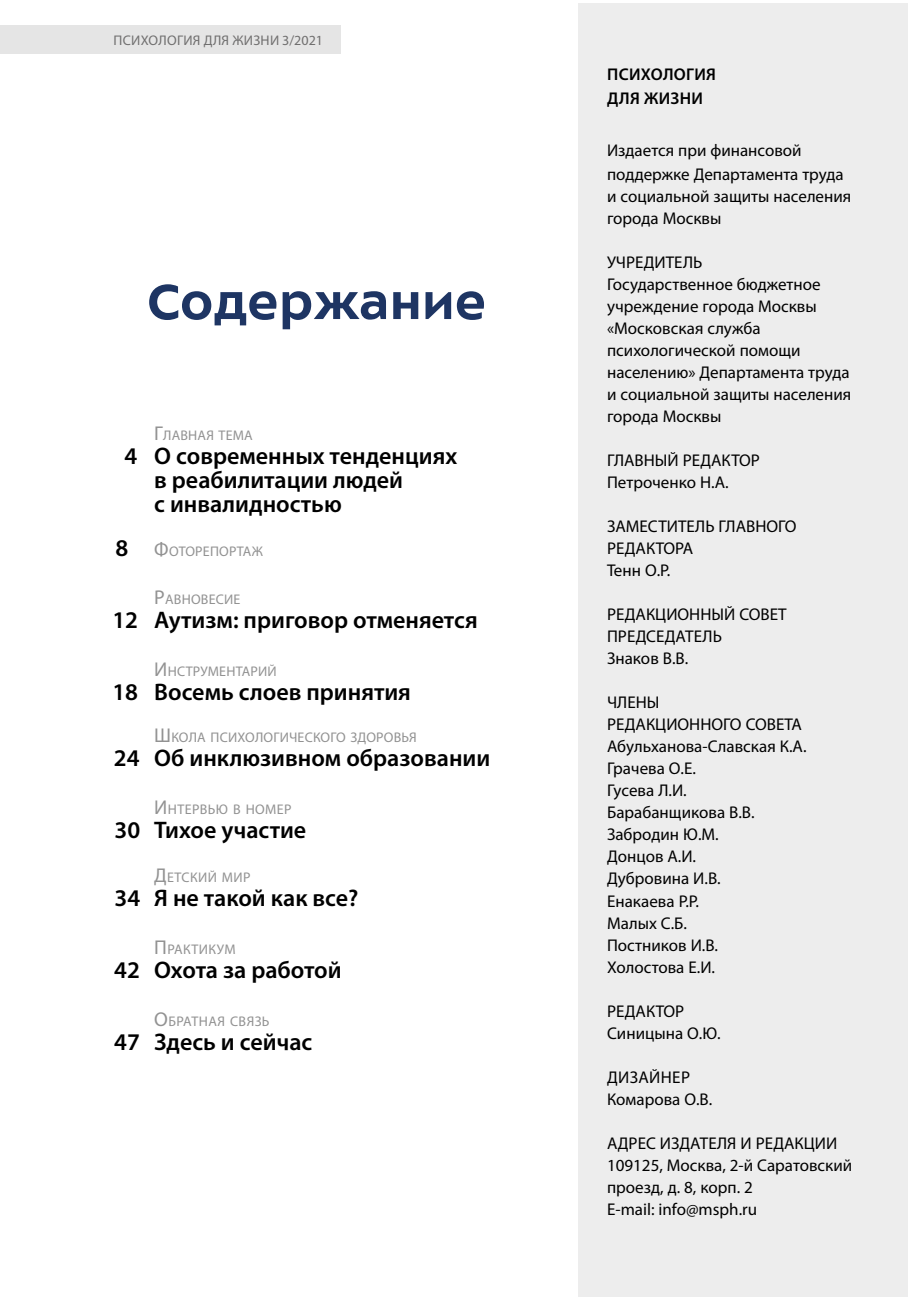
<style>
.page{position:relative;width:908px;height:1299px;background:#fff}
.page>*{position:absolute;margin:0;border:0;box-sizing:border-box;transform-origin:0 0}
.t1{font:700 54px "ALS Sector";color:#1e3563}
.t2{font:600 24px/24px "Myriad Pro";color:#000}
.t3{font:17px/22px "Myriad Pro";color:#000}
.t4{font:600 17px/24px "Myriad Pro";letter-spacing:.02em;color:#000}
.t5{font:14px "Myriad Pro";letter-spacing:.015em;color:#929292}
.t6{font:14px "Myriad Pro";letter-spacing:.02em;color:#706f6f}
.s1{font-size:20px}
.s2{font-weight:600;font-size:24px;color:#000}
</style>
<div class="page">
<div style="left:1px;top:26px;width:340px;height:28px;background:#e5e5e5"></div>
<div style="left:578px;top:3px;width:329px;height:1292px;background:#ededed"></div>
<p class="t6" style="left:114px;top:32px;width:211px">ПСИХОЛОГИЯ ДЛЯ ЖИЗНИ 3/2021</p>
<h1 class="t1" style="left:147px;top:284px;width:341px">Содержание</h1>
<p class="t5" style="left:154px;top:427px;width:100px"><span class="s1">Г</span>ЛАВНАЯ ТЕМА</p>
<h2 class="t2" style="left:154px;top:444px;width:304px;text-indent:-30px">4 О современных тенденциях в реабилитации людей<br>с инвалидностью</h2>
<p class="t5" style="left:115px;top:543px;width:149px"><span class="s2">8</span> <span class="s1">Ф</span>ОТОРЕПОРТАЖ</p>
<p class="t5" style="left:154px;top:591px;width:88px"><span class="s1">Р</span>АВНОВЕСИЕ</p>
<h2 class="t2" style="left:112px;top:608px;width:366px">12 Аутизм: приговор отменяется</h2>
<p class="t5" style="left:154px;top:663px;width:124px"><span class="s1">И</span>НСТРУМЕНТАРИЙ</p>
<h2 class="t2" style="left:112px;top:680px;width:300px">18 Восемь слоев принятия</h2>
<p class="t5" style="left:154px;top:729px;width:264px"><span class="s1">Ш</span>КОЛА ПСИХОЛОГИЧЕСКОГО ЗДОРОВЬЯ</p>
<h2 class="t2" style="left:114px;top:746px;width:377px">24 Об инклюзивном образовании</h2>
<p class="t5" style="left:154px;top:801px;width:139px"><span class="s1">И</span>НТЕРВЬЮ В НОМЕР</p>
<h2 class="t2" style="left:115px;top:818px;width:193px">30 Тихое участие</h2>
<p class="t5" style="left:154px;top:869px;width:98px"><span class="s1">Д</span>ЕТСКИЙ МИР</p>
<h2 class="t2" style="left:115px;top:886px;width:245px">34 Я не такой как все?</h2>
<p class="t5" style="left:154px;top:941px;width:83px"><span class="s1">П</span>РАКТИКУМ</p>
<h2 class="t2" style="left:114px;top:958px;width:229px">42 Охота за работой</h2>
<p class="t5" style="left:154px;top:1013px;width:117px"><span class="s1">О</span>БРАТНАЯ СВЯЗЬ</p>
<h2 class="t2" style="left:114px;top:1030px;width:199px">47 Здесь и сейчас</h2>
<p class="t4" style="left:607px;top:62px;width:110px">ПСИХОЛОГИЯ<br>ДЛЯ ЖИЗНИ</p>
<p class="t3" style="left:606px;top:138px;width:238px;line-height:24px">Издается при финансовой поддержке Департамента труда</p>
<p class="t3" style="left:606px;top:185px;width:246px">и социальной защиты населения города Москвы</p>
<p class="t3" style="left:606px;top:251px;width:246px">УЧРЕДИТЕЛЬ<br>Государственное бюджетное учреждение города Москвы «Московская служба психологической помощи населению» Департамента труда и социальной защиты населения города Москвы</p>
<p class="t3" style="left:606px;top:449px;width:154px">ГЛАВНЫЙ РЕДАКТОР<br>Петроченко Н.А.</p>
<p class="t3" style="left:606px;top:515px;width:191px">ЗАМЕСТИТЕЛЬ ГЛАВНОГО<br>РЕДАКТОРА<br>Тенн О.Р.</p>
<p class="t3" style="left:606px;top:603px;width:181px">РЕДАКЦИОННЫЙ СОВЕТ<br>ПРЕДСЕДАТЕЛЬ<br>Знаков В.В.</p>
<p class="t3" style="left:606px;top:691px;width:201px">ЧЛЕНЫ<br>РЕДАКЦИОННОГО СОВЕТА<br>Абульханова-Славская К.А.<br>Грачева О.Е.<br>Гусева Л.И.<br>Барабанщикова В.В.<br>Забродин Ю.М.<br>Донцов А.И.<br>Дубровина И.В.<br>Енакаева Р.Р.<br>Малых С.Б.<br>Постников И.В.<br>Холостова Е.И.</p>
<p class="t3" style="left:606px;top:999px;width:115px">РЕДАКТОР<br>Синицына О.Ю.</p>
<p class="t3" style="left:606px;top:1065px;width:107px">ДИЗАЙНЕР<br>Комарова О.В.</p>
<p class="t3" style="left:606px;top:1131px;width:246px">АДРЕС ИЗДАТЕЛЯ И РЕДАКЦИИ<br>109125, Москва, 2-й Саратовский проезд, д. 8, корп. 2<br>E-mail: info@msph.ru</p>
</div>
